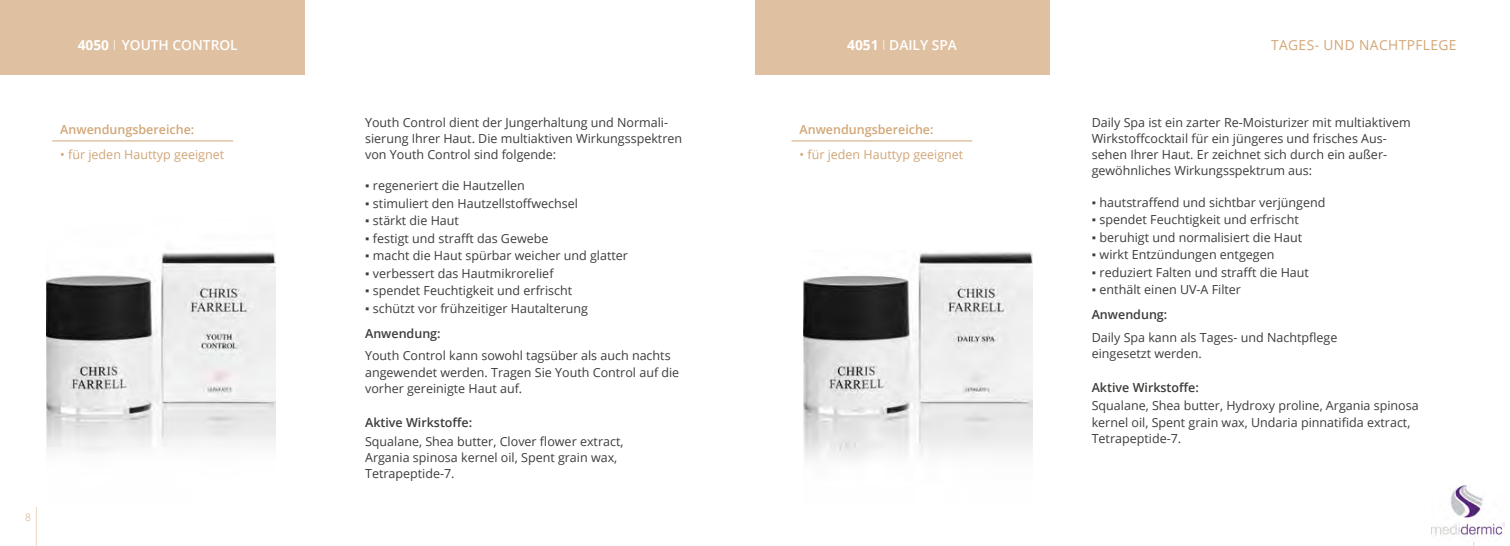
<style>
.page{position:relative;width:1510px;height:546px;background:#fff}
.page>*{position:absolute;margin:0;border:0;box-sizing:border-box;transform-origin:0 0}
.t1{font:600 13.75px "Open Sans";color:#fff}
.t2{font:13.75px "Open Sans";letter-spacing:.03em;color:#d2a677}
.t3{font:12.5px/16.2px "Open Sans";color:#3c3c3b}
.t4{font:12.5px "Open Sans";color:#d2a677}
.t5{font:600 12.5px "Open Sans";color:#d2a677}
.t6{font:600 12.5px "Open Sans";color:#3c3c3b}
.t7{font:300 10px "Open Sans";color:#d2a677}
.s1{font-weight:700}
.s2{font-family:"DIN Pro";font-weight:300}
.s3{font-weight:300}
.s4{font-family:"Arial"}
.s5{font-weight:600}
</style>
<div class="page">
<img style="left:803px;top:252px;width:229px;height:209px">
<img style="left:47px;top:252px;width:228px;height:200px">
<div style="left:0;top:0;width:305px;height:74px;background:#dfc0a0"></div>
<div style="left:755px;top:0;width:294px;height:74px;background:#dfc0a0"></div>
<hr style="left:1473px;top:508px;width:1px;height:38px;background:#d2a677">
<hr style="left:36px;top:507px;width:1px;height:39px;background:#d2a677">
<hr style="left:52px;top:141px;width:181px;height:1px;background:#d2a677">
<hr style="left:791px;top:141px;width:181px;height:1px;background:#d2a677">
<img style="left:1431px;top:485px;width:73px;height:56px">
<p class="t7" style="left:25px;top:510px;width:7px">8</p>
<p class="t1" style="left:78px;top:35px;width:161px"><span class="s1">4050</span> <span class="s2">I</span> YOUTH CONTROL</p>
<p class="t1" style="left:847px;top:35px;width:111px"><span class="s1">4051</span> <span class="s3">I</span> DAILY SPA</p>
<p class="t2" style="left:1271px;top:35px;width:187px">TAGES- UND NACHTPFLEGE</p>
<p class="t5" style="left:60px;top:120px;width:136px">Anwendungsbereiche:</p>
<p class="t4" style="left:60px;top:145px;width:165px">• für jeden Hauttyp geeignet</p>
<p class="t3" style="left:365px;top:114px;width:318px">Youth Control dient der Jungerhaltung und Normali&shy;sierung Ihrer Haut. Die multiaktiven Wirkungsspektren von Youth Control sind folgende:</p>
<p class="t3" style="left:365px;top:177px;width:161px"><span class="s4">▪</span> regeneriert die Hautzellen</p>
<p class="t3" style="left:365px;top:195px;width:214px"><span class="s4">▪</span> stimuliert den Hautzellstoffwechsel</p>
<p class="t3" style="left:365px;top:212px;width:95px"><span class="s4">▪</span> stärkt die Haut</p>
<p class="t3" style="left:365px;top:230px;width:185px"><span class="s4">▪</span> festigt und strafft das Gewebe</p>
<p class="t3" style="left:365px;top:247px;width:264px"><span class="s4">▪</span> macht die Haut spürbar weicher und glatter</p>
<p class="t3" style="left:365px;top:265px;width:190px"><span class="s4">▪</span> verbessert das Hautmikrorelief</p>
<p class="t3" style="left:365px;top:282px;width:209px"><span class="s4">▪</span> spendet Feuchtigkeit und erfrischt</p>
<p class="t3" style="left:365px;top:295px;width:224px;line-height:25px"><span class="s4">▪</span> schützt vor frühzeitiger Hautalterung<br><span class="s5">Anwendung:</span></p>
<p class="t3" style="left:365px;top:347px;width:316px">Youth Control kann sowohl tagsüber als auch nachts angewendet werden. Tragen Sie Youth Control auf die vorher gereinigte Haut auf.</p>
<p class="t6" style="left:365px;top:413px;width:109px">Aktive Wirkstoffe:</p>
<p class="t3" style="left:365px;top:432px;width:260px">Squalane, Shea butter, Clover flower extract,<br>Argania spinosa kernel oil, Spent grain wax,<br>Tetrapeptide-7.</p>
<p class="t5" style="left:799px;top:120px;width:136px">Anwendungsbereiche:</p>
<p class="t4" style="left:799px;top:145px;width:165px">• für jeden Hauttyp geeignet</p>
<p class="t3" style="left:1091px;top:114px;width:320px">Daily Spa ist ein zarter Re-Moisturizer mit multiaktivem Wirkstoffcocktail für ein jüngeres und frisches Aus&shy;sehen Ihrer Haut. Er zeichnet sich durch ein außer&shy;gewöhnliches Wirkungsspektrum aus:</p>
<p class="t3" style="left:1091px;top:194px;width:235px"><span class="s4">▪</span> hautstraffend und sichtbar verjüngend</p>
<p class="t3" style="left:1091px;top:211px;width:209px"><span class="s4">▪</span> spendet Feuchtigkeit und erfrischt</p>
<p class="t3" style="left:1091px;top:229px;width:212px"><span class="s4">▪</span> beruhigt und normalisiert die Haut</p>
<p class="t3" style="left:1091px;top:246px;width:184px"><span class="s4">▪</span> wirkt Entzündungen entgegen</p>
<p class="t3" style="left:1091px;top:264px;width:219px"><span class="s4">▪</span> reduziert Falten und strafft die Haut</p>
<p class="t3" style="left:1091px;top:277px;width:151px;line-height:25px"><span class="s4">▪</span> enthält einen UV-A Filter<br><span class="s5">Anwendung:</span></p>
<p class="t3" style="left:1091px;top:329px;width:247px">Daily Spa kann als Tages- und Nachtpflege eingesetzt werden.</p>
<p class="t6" style="left:1091px;top:378px;width:109px">Aktive Wirkstoffe:</p>
<p class="t3" style="left:1091px;top:397px;width:328px">Squalane, Shea butter, Hydroxy proline, Argania spinosa kernel oil, Spent grain wax, Undaria pinnatifida extract,<br>Tetrapeptide-7.</p>
</div>
